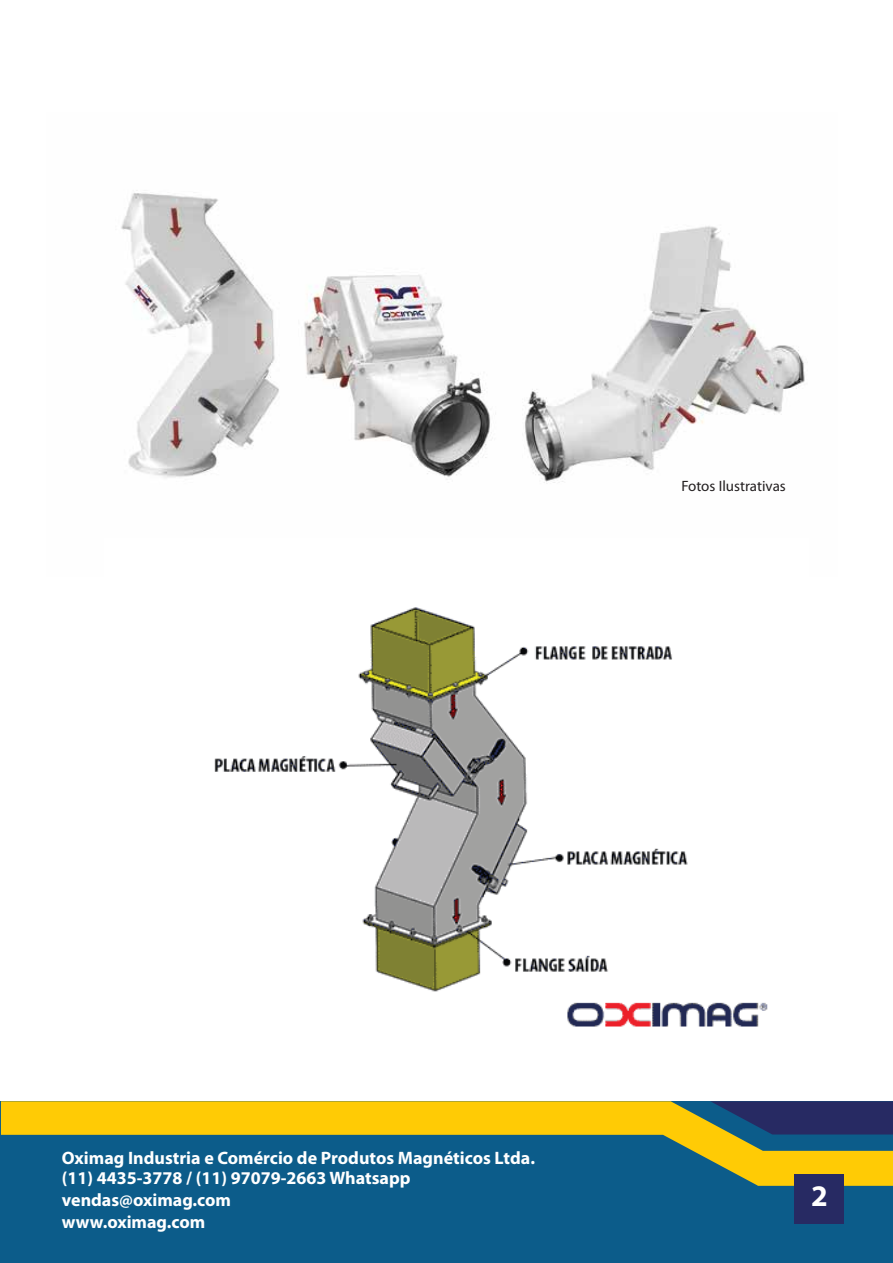
<style>
.page{position:relative;width:893px;height:1263px;background:#fff}
.page>*{position:absolute;margin:0;border:0;box-sizing:border-box;transform-origin:0 0}
.t1{font:700 30px "Myriad Pro";color:#fff}
.t2{font:700 18px/21.3px "Myriad Pro";color:#fff}
.t3{font:15px "Myriad Pro";color:#231f20}
</style>
<div class="page">
<img style="left:121px;top:193px;width:684px;height:290px">
<div style="left:1px;top:1101px;width:892px;height:162px;background:#0c5c8a"></div>
<svg style="left:1px;top:1101px;width:892px;height:85px"></svg>
<div style="left:794px;top:1174px;width:50px;height:49px;background:#272a63"></div>
<img style="left:214px;top:607px;width:554px;height:420px">
<p class="t3" style="left:681px;top:477px;width:106px">Fotos Ilustrativas</p>
<p class="t2" style="left:62px;top:1146px;width:475px">Oximag Industria e Comércio de Produtos Magnéticos Ltda. (11) 4435-3778 / (11) 97079-2663 Whatsapp vendas@oximag.com<br>www.oximag.com</p>
<h1 class="t1" style="left:811px;top:1176px;width:18px">2</h1>
</div>
